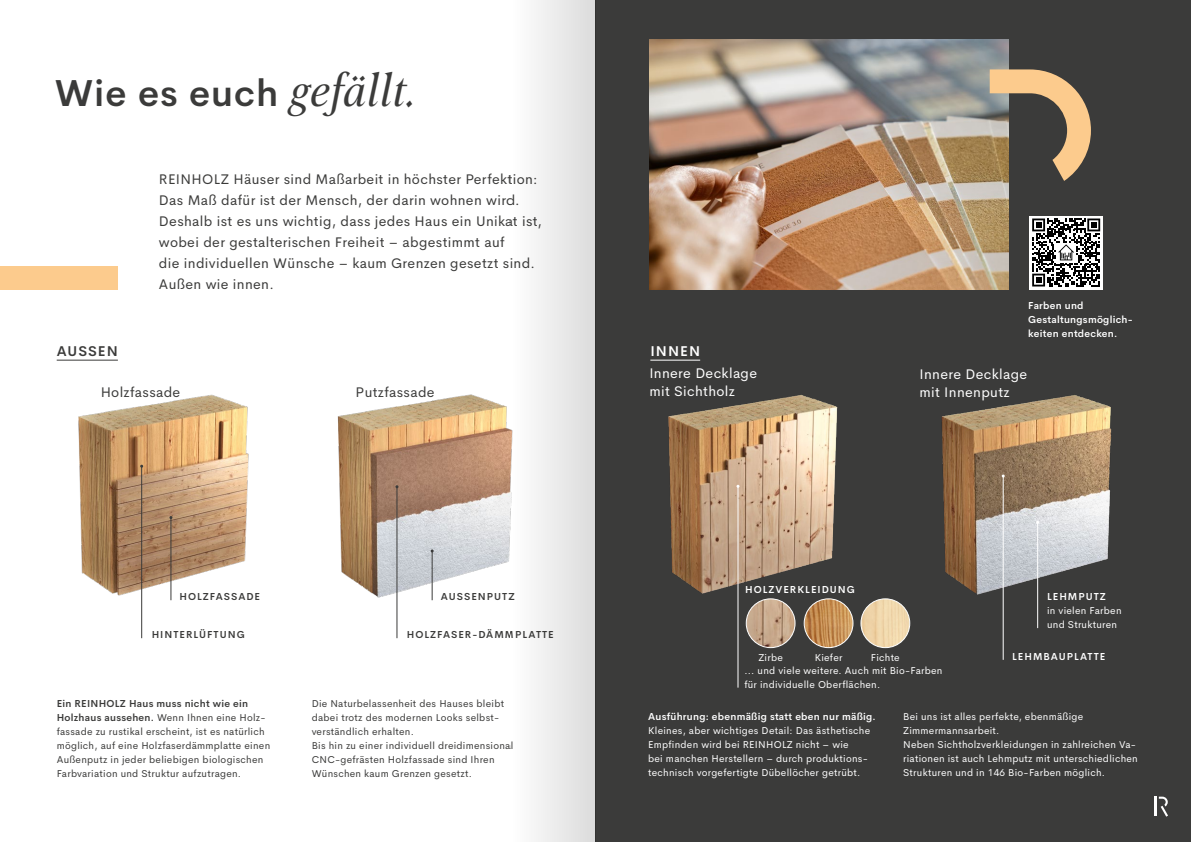
<style>
.page{position:relative;width:1191px;height:842px;background:#fff}
.page>*{position:absolute;margin:0;border:0;box-sizing:border-box;transform-origin:0 0}
.t1{font:600 37px "Cerebri Sans";letter-spacing:.025em;color:#3b3b3a}
.t2{font:14px/21px "Cerebri Sans";letter-spacing:.025em;color:#3b3b3a}
.t3{font:14px/18px "Cerebri Sans";letter-spacing:.025em;color:#fff}
.t4{font:600 14px "Cerebri Sans";letter-spacing:.075em;color:#3b3b3a}
.t5{font:600 14px "Cerebri Sans";letter-spacing:.075em;color:#fff}
.t6{font:10px/14px "Cerebri Sans";letter-spacing:.025em;color:#fff}
.t7{font:10px/14px "Cerebri Sans";letter-spacing:.025em;color:#3b3b3a}
.t8{font:600 10px/14px "Cerebri Sans";letter-spacing:.025em;color:#fff}
.t9{font:600 10px "Cerebri Sans";letter-spacing:.1em;color:#3b3b3a}
.t10{font:600 10px "Cerebri Sans";letter-spacing:.1em;color:#fff}
.s1{font-family:"Morion";font-weight:400;font-style:italic;font-size:46.2px}
.s2{font-weight:600}
</style>
<div class="page">
<div style="left:0;top:266px;width:118px;height:24px;background:#fccb8d"></div>
<div style="left:595px;top:0;width:596px;height:842px;background:#3b3b3a"></div>
<svg style="left:1154px;top:797px;width:14px;height:20px"></svg>
<img style="left:370px;top:394px;width:140px;height:217px">
<hr style="left:396px;top:487px;width:1px;height:151px;background:#3b3b3a">
<hr style="left:432px;top:551px;width:1px;height:49px;background:#3b3b3a">
<hr style="left:57px;top:360px;width:61px;height:1px;background:#3b3b3a">
<hr style="left:650px;top:360px;width:50px;height:1px;background:#fff">
<img style="left:78px;top:394px;width:292px;height:217px">
<hr style="left:141px;top:466px;width:1px;height:172px;background:#3b3b3a">
<hr style="left:171px;top:517px;width:1px;height:83px;background:#3b3b3a">
<img style="left:959px;top:395px;width:153px;height:216px">
<hr style="left:1002px;top:476px;width:1px;height:184px;background:#fff">
<hr style="left:1037px;top:522px;width:1px;height:106px;background:#fff">
<img style="left:668px;top:395px;width:291px;height:216px">
<hr style="left:737px;top:486px;width:1px;height:202px;background:#fff">
<img style="left:746px;top:599px;width:49px;height:49px;border-radius:24px">
<div style="left:746px;top:598px;width:49px;height:50px;border:1px solid #fff;border-radius:50%"></div>
<img style="left:804px;top:599px;width:49px;height:49px;border-radius:24px">
<div style="left:804px;top:598px;width:49px;height:50px;border:1px solid #fff;border-radius:50%"></div>
<img style="left:861px;top:599px;width:48px;height:49px;border-radius:24px">
<div style="left:860px;top:598px;width:50px;height:50px;border:1px solid #fff;border-radius:50%"></div>
<div style="left:1029px;top:216px;width:74px;height:73px;background:#fff"></div>
<svg style="left:1032px;top:218px;width:68px;height:69px"></svg>
<img style="left:649px;top:40px;width:359px;height:249px">
<svg style="left:989px;top:69px;width:102px;height:112px"></svg>
<div style="left:510px;top:0;width:85px;height:842px;background:linear-gradient(to right,#fff,#dbdbdb)"></div>
<h1 class="t1" style="left:55px;top:63px;width:362px">Wie es euch <span class="s1">gefällt.</span></h1>
<p class="t2" style="left:159px;top:168px;width:384px">REINHOLZ Häuser sind Maßarbeit in höchster Perfektion:<br>Das Maß dafür ist der Mensch, der darin wohnen wird.<br>Deshalb ist es uns wichtig, dass jedes Haus ein Unikat ist, wobei der gestalterischen Freiheit – abgestimmt auf<br>die individuellen Wünsche – kaum Grenzen gesetzt sind.<br>Außen wie innen.</p>
<h2 class="t4" style="left:57px;top:340px;width:63px">AUSSEN</h2>
<h2 class="t5" style="left:650px;top:340px;width:51px">INNEN</h2>
<h2 class="t2" style="left:101px;top:380px;width:81px">Holzfassade</h2>
<h2 class="t2" style="left:356px;top:380px;width:80px">Putzfassade</h2>
<h2 class="t3" style="left:649px;top:363px;width:109px">Innere Decklage mit Sichtholz</h2>
<p class="t8" style="left:1028px;top:298px;width:106px">Farben und<br>Gestaltungsmöglich&shy;keiten entdecken.</p>
<h2 class="t3" style="left:919px;top:364px;width:109px">Innere Decklage mit Innenputz</h2>
<p class="t9" style="left:179px;top:589px;width:82px">HOLZFASSADE</p>
<p class="t9" style="left:152px;top:627px;width:94px">HINTERLÜFTUNG</p>
<p class="t9" style="left:441px;top:589px;width:75px">AUSSENPUTZ</p>
<p class="t9" style="left:407px;top:627px;width:148px">HOLZFASER-DÄMMPLATTE</p>
<p class="t10" style="left:745px;top:582px;width:111px">HOLZVERKLEIDUNG</p>
<p class="t6" style="left:758px;top:649px;width:26px">Zirbe</p>
<p class="t6" style="left:814px;top:649px;width:29px">Kiefer</p>
<p class="t6" style="left:871px;top:649px;width:30px">Fichte</p>
<p class="t10" style="left:1047px;top:589px;width:60px">LEHMPUTZ</p>
<p class="t6" style="left:1047px;top:603px;width:76px">in vielen Farben und Strukturen</p>
<p class="t10" style="left:1012px;top:648px;width:95px">LEHMBAUPLATTE</p>
<p class="t7" style="left:57px;top:695px;width:215px"><span class="s2">Ein REINHOLZ Haus muss nicht wie ein Holzhaus aussehen.</span> Wenn Ihnen eine Holz&shy;fassade zu rustikal erscheint, ist es natürlich möglich, auf eine Holzfaserdämmplatte einen Außenputz in jeder beliebigen biologischen Farbvariation und Struktur aufzutragen.</p>
<p class="t7" style="left:312px;top:695px;width:203px">Die Naturbelassenheit des Hauses bleibt dabei trotz des modernen Looks selbst&shy;verständlich erhalten.<br>Bis hin zu einer individuell dreidimensional CNC-gefrästen Holzfassade sind Ihren Wünschen kaum Grenzen gesetzt.</p>
<p class="t6" style="left:744px;top:662px;width:200px">... und viele weitere. Auch mit Bio-Farben für individuelle Oberflächen.</p>
<p class="t8" style="left:648px;top:709px;width:229px">Ausführung: ebenmäßig statt eben nur mäßig.</p>
<p class="t6" style="left:648px;top:723px;width:224px">Kleines, aber wichtiges Detail: Das ästhetische Empfinden wird bei REINHOLZ nicht – wie<br>bei manchen Herstellern – durch produktions&shy;technisch vorgefertigte Dübellöcher getrübt.</p>
<p class="t6" style="left:903px;top:709px;width:236px">Bei uns ist alles perfekte, ebenmäßige Zimmermannsarbeit.<br>Neben Sichtholzverkleidungen in zahlreichen Va&shy;riationen ist auch Lehmputz mit unterschiedlichen Strukturen und in 146 Bio-Farben möglich.</p>
</div>
